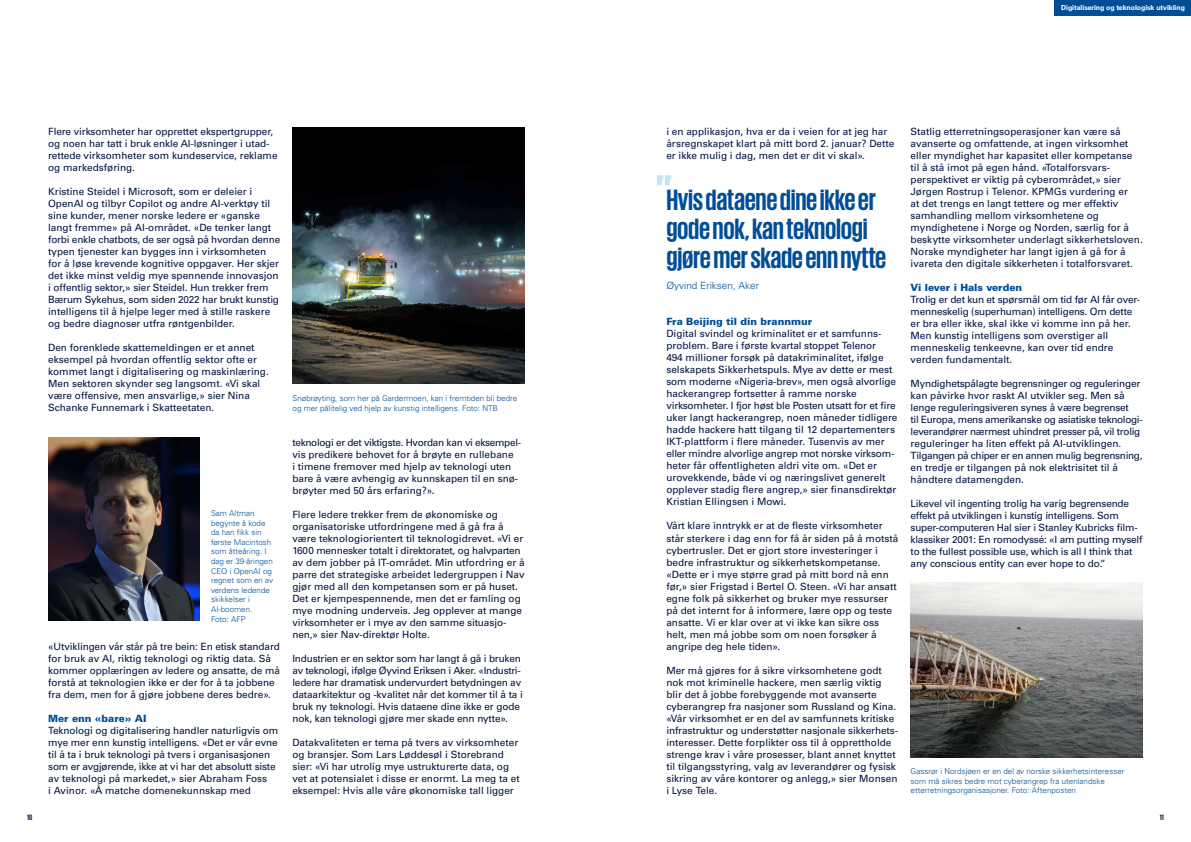
<style>
.page{position:relative;width:1191px;height:842px;background:#fff}
.page>*{position:absolute;margin:0;border:0;box-sizing:border-box;transform-origin:0 0}
.t1{font:700 30px/29px "KPMG";letter-spacing:-.01em;color:#014d97}
.t2{font:10px/12px "Universfor KPMG";color:#001340}
.t3{font:10px/12px "Universfor KPMG";letter-spacing:-.02em;color:#001340}
.t4{font:900 10px "Universfor KPMG";color:#014d97}
.t5{font:300 10px "Universfor KPMG";color:#014d97}
.t6{font:300 8px/9.6px "Universfor KPMG";color:#014d97}
.t7{font:700 8px "KPMG";color:#001340}
.t8{font:700 7px "Universfor KPMG";letter-spacing:-.01em;color:#fff}
</style>
<div class="page">
<img style="left:48px;top:437px;width:151px;height:184px">
<img style="left:293px;top:128px;width:231px;height:255px">
<img style="left:910px;top:582px;width:232px;height:175px">
<div style="left:1054px;top:0;width:137px;height:15px;background:#014d97"></div>
<svg style="left:657px;top:175px;width:14px;height:10px"></svg>
<p class="t2" style="left:48px;top:125px;width:227px">Flere virksomheter har opprettet ekspertgrupper, og noen har tatt i bruk enkle AI-løsninger i utad-</p>
<p class="t2" style="left:48px;top:149px;width:231px">rettede virksomheter som kundeservice, reklame og markedsføring.</p>
<p class="t2" style="left:48px;top:185px;width:234px">Kristine Steidel i Microsoft, som er deleier i OpenAI og tilbyr Copilot og andre AI-verktøy til sine kunder, mener norske ledere er «ganske langt fremme» på AI-området. «De tenker langt forbi enkle chatbots, de ser også på hvordan denne typen tjenester kan bygges inn i virksomheten for å løse krevende kognitive oppgaver. Her skjer det ikke minst veldig mye spennende innovasjon i offentlig sektor,» sier Steidel. Hun trekker frem Bærum Sykehus, som siden 2022 har brukt kunstig intelligens til å hjelpe leger med å stille raskere og bedre diagnoser utfra røntgenbilder.</p>
<p class="t2" style="left:48px;top:341px;width:222px">Den forenklede skattemeldingen er et annet eksempel på hvordan offentlig sektor ofte er kommet langt i digitalisering og maskinlæring.<br>Men sektoren skynder seg langsomt. «Vi skal være offensive, men ansvarlige,» sier Nina Schanke Funnemark i Skatteetaten.</p>
<p class="t6" style="left:211px;top:508px;width:64px">Sam Altman begynte å kode da han fikk sin første Macintosh som åtteåring. I dag er 39-åringen<br>CEO i OpenAI og regnet som en av verdens ledende skikkelser i<br>AI-boomen.<br>Foto: AFP</p>
<p class="t2" style="left:48px;top:640px;width:233px">«Utviklingen vår står på tre bein: En etisk standard for bruk av AI, riktig teknologi og riktig data. Så kommer opplæringen av ledere og ansatte, de må forstå at teknologien ikke er der for å ta jobbene fra dem, men for å gjøre jobbene deres bedre».</p>
<p class="t4" style="left:48px;top:712px;width:100px">Mer enn «bare» AI</p>
<p class="t2" style="left:48px;top:724px;width:232px">Teknologi og digitalisering handler naturligvis om mye mer enn kunstig intelligens. «Det er vår evne til å ta i bruk teknologi på tvers i organisasjonen som er avgjørende, ikke at vi har det absolutt siste av teknologi på markedet,» sier Abraham Foss<br>i Avinor. «Å matche domenekunnskap med</p>
<p class="t6" style="left:293px;top:394px;width:226px">Snøbrøyting, som her på Gardermoen, kan i fremtiden bli bedre og mer pålitelig ved hjelp av kunstig intelligens. Foto: NTB</p>
<p class="t2" style="left:292px;top:436px;width:230px">teknologi er det viktigste. Hvordan kan vi eksempel&shy;vis predikere behovet for å brøyte en rullebane<br>i timene fremover med hjelp av teknologi uten bare å være avhengig av kunnskapen til en snø&shy;brøyter med 50 års erfaring?».</p>
<p class="t2" style="left:292px;top:508px;width:234px">Flere ledere trekker frem de økonomiske og organisatoriske utfordringene med å gå fra å være teknologiorientert til teknologidrevet. «Vi er 1600 mennesker totalt i direktoratet, og halvparten av dem jobber på IT-området. Min utfordring er å parre det strategiske arbeidet ledergruppen i Nav gjør med all den kompetansen som er på huset.<br>Det er kjempespennende, men det er famling og mye modning underveis. Jeg opplever at mange virksomheter er i mye av den samme situasjo&shy;nen,» sier Nav-direktør Holte.</p>
<p class="t3" style="left:292px;top:652px;width:232px">Industrien er en sektor som har langt å gå i bruken av teknologi, ifølge Øyvind Eriksen i Aker. «Industri&shy;ledere har dramatisk undervurdert betydningen av dataarkitektur og -kvalitet når det kommer til å ta i bruk ny teknologi. Hvis dataene dine ikke er gode nok, kan teknologi gjøre mer skade enn nytte».</p>
<p class="t2" style="left:292px;top:736px;width:229px">Datakvaliteten er tema på tvers av virksomheter og bransjer. Som Lars Løddesøl i Storebrand sier: «Vi har utrolig mye ustrukturerte data, og vet at potensialet i disse er enormt. La meg ta et eksempel: Hvis alle våre økonomiske tall ligger</p>
<p class="t8" style="left:1061px;top:4px;width:125px">Digitalisering og teknologisk utvikling</p>
<p class="t2" style="left:666px;top:125px;width:229px">i en applikasjon, hva er da i veien for at jeg har årsregnskapet klart på mitt bord 2. januar? Dette er ikke mulig i dag, men det er dit vi skal».</p>
<p class="t1" style="left:666px;top:185px;width:222px">Hvis dataene dine ikke er gode nok, kan teknologi gjøre mer skade enn nytte</p>
<p class="t5" style="left:666px;top:279px;width:94px">Øyvind Eriksen, Aker</p>
<p class="t4" style="left:666px;top:316px;width:147px">Fra Beijing til din brannmur</p>
<p class="t2" style="left:666px;top:328px;width:217px">Digital svindel og kriminalitet er et samfunns-</p>
<p class="t2" style="left:666px;top:340px;width:233px">problem. Bare i første kvartal stoppet Telenor<br>494 millioner forsøk på datakriminalitet, ifølge selskapets Sikkerhetspuls. Mye av dette er mest som moderne «Nigeria-brev», men også alvorlige hackerangrep fortsetter å ramme norske virksomheter. I fjor høst ble Posten utsatt for et fire uker langt hackerangrep, noen måneder tidligere hadde hackere hatt tilgang til 12 departementers IKT-plattform i flere måneder. Tusenvis av mer eller mindre alvorlige angrep mot norske virksom-</p>
<p class="t2" style="left:666px;top:460px;width:232px">heter får offentligheten aldri vite om. «Det er urovekkende, både vi og næringslivet generelt opplever stadig flere angrep,» sier finansdirektør Kristian Ellingsen i Mowi.</p>
<p class="t2" style="left:666px;top:520px;width:233px">Vårt klare inntrykk er at de fleste virksomheter står sterkere i dag enn for få år siden på å motstå cybertrusler. Det er gjort store investeringer i bedre infrastruktur og sikkerhetskompetanse. «Dette er i mye større grad på mitt bord nå enn før,» sier Frigstad i Bertel O. Steen. «Vi har ansatt egne folk på sikkerhet og bruker mye ressurser på det internt for å informere, lære opp og teste ansatte. Vi er klar over at vi ikke kan sikre oss helt, men må jobbe som om noen forsøker å angripe deg hele tiden».</p>
<p class="t2" style="left:666px;top:664px;width:233px">Mer må gjøres for å sikre virksomhetene godt nok mot kriminelle hackere, men særlig viktig blir det å jobbe forebyggende mot avanserte cyberangrep fra nasjoner som Russland og Kina. «Vår virksomhet er en del av samfunnets kritiske infrastruktur og understøtter nasjonale sikkerhets-</p>
<p class="t2" style="left:666px;top:736px;width:233px">interesser. Dette forplikter oss til å opprettholde strenge krav i våre prosesser, blant annet knyttet til tilgangsstyring, valg av leverandører og fysisk sikring av våre kontorer og anlegg,» sier Monsen i Lyse Tele.</p>
<p class="t2" style="left:910px;top:125px;width:234px">Statlig etterretningsoperasjoner kan være så avanserte og omfattende, at ingen virksomhet eller myndighet har kapasitet eller kompetanse til å stå imot på egen hånd. «Totalforsvars&shy;perspektivet er viktig på cyberområdet,» sier Jørgen Rostrup i Telenor. KPMGs vurdering er<br>at det trengs en langt tettere og mer effektiv samhandling mellom virksomhetene og myndighetene i Norge og Norden, særlig for å beskytte virksomheter underlagt sikkerhetsloven.<br>Norske myndigheter har langt igjen å gå for å ivareta den digitale sikkerheten i totalforsvaret.</p>
<p class="t4" style="left:910px;top:281px;width:113px">Vi lever i Hals verden</p>
<p class="t2" style="left:910px;top:293px;width:231px">Trolig er det kun et spørsmål om tid før AI får over&shy;menneskelig (superhuman) intelligens. Om dette er bra eller ikke, skal ikke vi komme inn på her.<br>Men kunstig intelligens som overstiger all menneskelig tenkeevne, kan over tid endre verden fundamentalt.</p>
<p class="t3" style="left:910px;top:377px;width:234px">Myndighetspålagte begrensninger og reguleringer kan påvirke hvor raskt AI utvikler seg. Men så lenge reguleringsiveren synes å være begrenset<br>til Europa, mens amerikanske og asiatiske teknologi&shy;leverandører nærmest uhindret presser på, vil trolig reguleringer ha liten effekt på AI-utviklingen.<br>Tilgangen på chiper er en annen mulig begrensning, en tredje er tilgangen på nok elektrisitet til å håndtere datamengden.</p>
<p class="t3" style="left:910px;top:497px;width:233px">Likevel vil ingenting trolig ha varig begrensende effekt på utviklingen i kunstig intelligens. Som super-computeren Hal sier i Stanley Kubricks film&shy;klassiker 2001: En romodyssé: «I am putting myself to the fullest possible use, which is all I think that any conscious entity can ever hope to do.”</p>
<p class="t6" style="left:910px;top:767px;width:215px">Gassrør i Nordsjøen er en del av norske sikkerhetsinteresser som må sikres bedre mot cyberangrep fra utenlandske etterretningsorganisasjoner. Foto: Aftenposten</p>
<p class="t7" style="left:27px;top:813px;width:7px">10</p>
<p class="t7" style="left:1159px;top:813px;width:6px">11</p>
</div>
